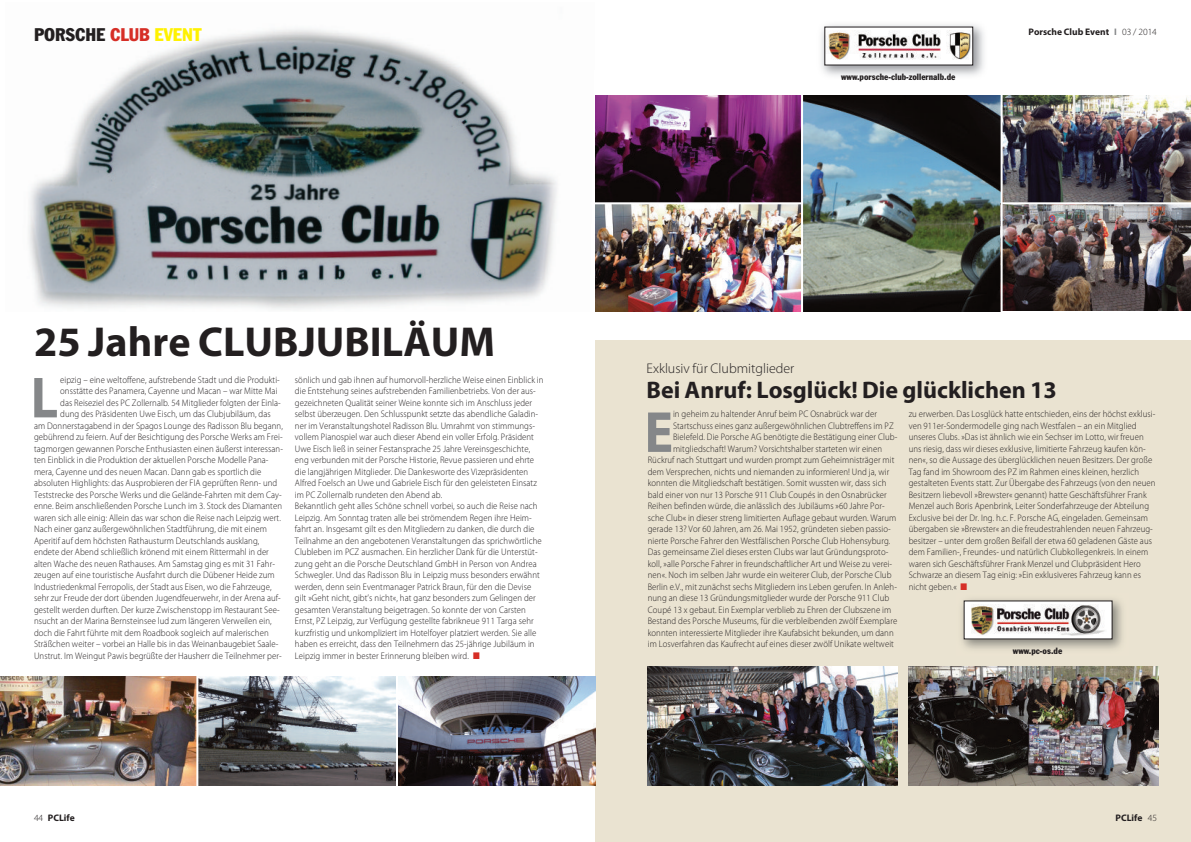
<style>
.page{position:relative;width:1191px;height:842px;background:#fff}
.page>*{position:absolute;margin:0;border:0;box-sizing:border-box;transform-origin:0 0}
.t1{font:700 58.4px "Myriad Pro";color:#858789;scale:.92 1}
.t2{font:700 42px "Myriad Pro";color:#231f20}
.t3{font:700 24px "Myriad Pro";color:#231f20}
.t4{font:condensed 18px "Franklin Gothic BT";color:#231f20}
.t5{font:300 14px "Myriad Pro";color:#231f20}
.t6{font:300 9.5px/11.5px "Myriad Pro";letter-spacing:.01em;color:#231f20;scale:.92 1}
.t7{font:700 9.5px "Myriad Pro";color:#231f20}
.t8{font:condensed 9px "Franklin Gothic BT";color:#231f20}
.s1{color:#d62e26}
.s2{color:#fff101}
.s3{color:#858789}
.s4{font-weight:300}
</style>
<div class="page">
<div style="left:595px;top:340px;width:595px;height:502px;background:#eae3d1"></div>
<img style="left:28px;top:29px;width:529px;height:281px">
<img style="left:648px;top:666px;width:249px;height:119px">
<img style="left:908px;top:666px;width:250px;height:119px">
<img style="left:821px;top:24px;width:163px;height:52px">
<div style="left:825px;top:27px;width:147px;height:38px;background:#fff"></div>
<img style="left:826px;top:31px;width:145px;height:29px">
<img style="left:962px;top:599px;width:160px;height:50px">
<div style="left:964px;top:601px;width:148px;height:38px;background:#fff"></div>
<img style="left:972px;top:605px;width:133px;height:30px">
<img style="left:0;top:677px;width:595px;height:108px">
<img style="left:595px;top:95px;width:595px;height:217px">
<hr style="left:1002px;top:202px;width:188px;height:2px;background:#fff">
<hr style="left:591px;top:202px;width:211px;height:2px;background:#fff">
<hr style="left:801px;top:89px;width:2px;height:226px;background:#fff">
<hr style="left:1000px;top:88px;width:2px;height:226px;background:#fff">
<hr style="left:196px;top:668px;width:2px;height:164px;background:#fff">
<hr style="left:396px;top:670px;width:2px;height:156px;background:#fff">
<h3 class="t4" style="left:34px;top:23px;width:169px">PORSCHE <span class="s1">CLUB</span> <span class="s2">EVENT</span></h3>
<p class="t7" style="left:1028px;top:27px;width:130px">Porsche Club Event <span class="s3">I</span> <span class="s4">03 / 2014</span></p>
<h2 class="t2" style="left:34px;top:318px;width:462px">25 Jahre CLUBJUBILÄUM</h2>
<h1 class="t1" style="left:31px;top:365px;width:31px">L</h1>
<p class="t6" style="left:60px;top:374px;width:240px">eipzig – eine weltoffene, aufstrebende Stadt und die Produkti-</p>
<p class="t6" style="left:60px;top:386px;width:238px">onsstätte des Panamera, Cayenne und Macan – war Mitte Mai</p>
<p class="t6" style="left:60px;top:397px;width:241px">das Reiseziel des PC Zollernalb. 54 Mitglieder folgten der Einla-</p>
<p class="t6" style="left:60px;top:409px;width:230px">dung des Präsidenten Uwe Eisch, um das Clubjubiläum, das</p>
<p class="t6" style="left:34px;top:420px;width:272px">am Donnerstagabend in der Spagos Lounge des Radisson Blu begann,</p>
<p class="t6" style="left:34px;top:432px;width:272px">gebührend zu feiern. Auf der Besichtigung des Porsche Werks am Frei-</p>
<p class="t6" style="left:34px;top:443px;width:272px">tagmorgen gewannen Porsche Enthusiasten einen äußerst interessan-</p>
<p class="t6" style="left:34px;top:455px;width:256px">ten Einblick in die Produktion der aktuellen Porsche Modelle Pana-</p>
<p class="t6" style="left:34px;top:466px;width:248px">mera, Cayenne und des neuen Macan. Dann gab es sportlich die</p>
<p class="t6" style="left:34px;top:478px;width:266px">absoluten Highlights: das Ausprobieren der FIA geprüften Renn- und</p>
<p class="t6" style="left:34px;top:489px;width:271px">Teststrecke des Porsche Werks und die Gelände-Fahrten mit dem Cay-</p>
<p class="t6" style="left:34px;top:501px;width:271px">enne. Beim anschließenden Porsche Lunch im 3. Stock des Diamanten</p>
<p class="t6" style="left:34px;top:512px;width:270px">waren sich alle einig: Allein das war schon die Reise nach Leipzig wert.</p>
<p class="t6" style="left:34px;top:524px;width:255px">Nach einer ganz außergewöhnlichen Stadtführung, die mit einem</p>
<p class="t6" style="left:34px;top:535px;width:246px">Aperitif auf dem höchsten Rathausturm Deutschlands ausklang,</p>
<p class="t6" style="left:34px;top:547px;width:257px">endete der Abend schließlich krönend mit einem Rittermahl in der</p>
<p class="t6" style="left:34px;top:558px;width:263px">alten Wache des neuen Rathauses. Am Samstag ging es mit 31 Fahr-</p>
<p class="t6" style="left:34px;top:570px;width:263px">zeugen auf eine touristische Ausfahrt durch die Dübener Heide zum</p>
<p class="t6" style="left:34px;top:581px;width:260px">Industriedenkmal Ferropolis, der Stadt aus Eisen, wo die Fahrzeuge,</p>
<p class="t6" style="left:34px;top:593px;width:270px">sehr zur Freude der dort übenden Jugendfeuerwehr, in der Arena auf-</p>
<p class="t6" style="left:34px;top:604px;width:268px">gestellt werden durften. Der kurze Zwischenstopp im Restaurant See-</p>
<p class="t6" style="left:34px;top:616px;width:260px">nsucht an der Marina Bernsteinsee lud zum längeren Verweilen ein,</p>
<p class="t6" style="left:34px;top:627px;width:256px">doch die Fahrt führte mit dem Roadbook sogleich auf malerischen</p>
<p class="t6" style="left:34px;top:639px;width:267px">Sträßchen weiter – vorbei an Halle bis in das Weinanbaugebiet Saale-</p>
<p class="t6" style="left:34px;top:650px;width:271px">Unstrut. Im Weingut Pawis begrüßte der Hausherr die Teilnehmer per-</p>
<p class="t6" style="left:295px;top:374px;width:272px">sönlich und gab ihnen auf humorvoll-herzliche Weise einen Einblick in die Entstehung seines aufstrebenden Familienbetriebs. Von der aus&shy;gezeichneten Qualität seiner Weine konnte sich im Anschluss jeder selbst überzeugen. Den Schlusspunkt setzte das abendliche Galadin&shy;ner im Veranstaltungshotel Radisson Blu. Umrahmt von stimmungs&shy;vollem Pianospiel war auch dieser Abend ein voller Erfolg. Präsident Uwe Eisch ließ in seiner Festansprache 25 Jahre Vereinsgeschichte, eng verbunden mit der Porsche Historie, Revue passieren und ehrte die langjährigen Mitglieder. Die Dankesworte des Vizepräsidenten Alfred Foelsch an Uwe und Gabriele Eisch für den geleisteten Einsatz im PC Zollernalb rundeten den Abend ab.<br>Bekanntlich geht alles Schöne schnell vorbei, so auch die Reise nach Leipzig. Am Sonntag traten alle bei strömendem Regen ihre Heim&shy;fahrt an. Insgesamt gilt es den Mitgliedern zu danken, die durch die Teilnahme an den angebotenen Veranstaltungen das sprichwörtliche Clubleben im PCZ ausmachen. Ein herzlicher Dank für die Unterstüt&shy;zung geht an die Porsche Deutschland GmbH in Person von Andrea Schwegler. Und das Radisson Blu in Leipzig muss besonders erwähnt werden, denn sein Eventmanager Patrick Braun, für den die Devise gilt »Geht nicht, gibt’s nicht«, hat ganz besonders zum Gelingen der gesamten Veranstaltung beigetragen. So konnte der von Carsten Ernst, PZ Leipzig, zur Verfügung gestellte fabrikneue 911 Targa sehr kurzfristig und unkompliziert im Hotelfoyer platziert werden. Sie alle haben es erreicht, dass den Teilnehmern das 25-jährige Jubiläum in Leipzig immer in bester Erinnerung bleiben wird. <span class="s1">■</span></p>
<p class="t8" style="left:841px;top:71px;width:116px">www.porsche-club-zollernalb.de</p>
<h3 class="t5" style="left:646px;top:361px;width:149px">Exklusiv für Clubmitglieder</h3>
<h3 class="t3" style="left:646px;top:376px;width:412px">Bei Anruf: Losglück! Die glücklichen 13</h3>
<h1 class="t1" style="left:644px;top:399px;width:33px">E</h1>
<p class="t6" style="left:673px;top:409px;width:223px">in geheim zu haltender Anruf beim PC Osnabrück war der</p>
<p class="t6" style="left:673px;top:420px;width:241px">Startschuss eines ganz außergewöhnlichen Clubtreffens im PZ</p>
<p class="t6" style="left:673px;top:432px;width:245px">Bielefeld. Die Porsche AG benötigte die Bestätigung einer Club-</p>
<p class="t6" style="left:673px;top:443px;width:229px">mitgliedschaft! Warum? Vorsichtshalber starteten wir einen</p>
<p class="t6" style="left:648px;top:455px;width:270px">Rückruf nach Stuttgart und wurden prompt zum Geheimnisträger mit</p>
<p class="t6" style="left:648px;top:466px;width:264px">dem Versprechen, nichts und niemanden zu informieren! Und ja, wir</p>
<p class="t6" style="left:648px;top:478px;width:261px">konnten die Mitgliedschaft bestätigen. Somit wussten wir, dass sich</p>
<p class="t6" style="left:648px;top:489px;width:261px">bald einer von nur 13 Porsche 911 Club Coupés in den Osnabrücker</p>
<p class="t6" style="left:648px;top:501px;width:259px">Reihen befinden würde, die anlässlich des Jubiläums »60 Jahre Por-</p>
<p class="t6" style="left:648px;top:512px;width:272px">sche Club« in dieser streng limitierten Auflage gebaut wurden. Warum</p>
<p class="t6" style="left:648px;top:524px;width:266px">gerade 13? Vor 60 Jahren, am 26. Mai 1952, gründeten sieben passio-</p>
<p class="t6" style="left:648px;top:535px;width:265px">nierte Porsche Fahrer den Westfälischen Porsche Club Hohensyburg.</p>
<p class="t6" style="left:648px;top:547px;width:263px">Das gemeinsame Ziel dieses ersten Clubs war laut Gründungsproto-</p>
<p class="t6" style="left:648px;top:558px;width:267px">koll, »alle Porsche Fahrer in freundschaftlicher Art und Weise zu verei-</p>
<p class="t6" style="left:648px;top:570px;width:266px">nen«. Noch im selben Jahr wurde ein weiterer Club, der Porsche Club</p>
<p class="t6" style="left:648px;top:581px;width:272px">Berlin e.V., mit zunächst sechs Mitgliedern ins Leben gerufen. In Anleh-</p>
<p class="t6" style="left:648px;top:593px;width:264px">nung an diese 13 Gründungsmitglieder wurde der Porsche 911 Club</p>
<p class="t6" style="left:648px;top:604px;width:266px">Coupé 13 x gebaut. Ein Exemplar verblieb zu Ehren der Clubszene im</p>
<p class="t6" style="left:648px;top:616px;width:273px">Bestand des Porsche Museums, für die verbleibenden zwölf Exemplare</p>
<p class="t6" style="left:648px;top:627px;width:269px">konnten interessierte Mitglieder ihre Kaufabsicht bekunden, um dann</p>
<p class="t6" style="left:648px;top:639px;width:269px">im Losverfahren das Kaufrecht auf eines dieser zwölf Unikate weltweit</p>
<p class="t6" style="left:908px;top:409px;width:270px">zu erwerben. Das Losglück hatte entschieden, eins der höchst exklusi&shy;ven 911er-Sondermodelle ging nach Westfalen – an ein Mitglied unseres Clubs. »Das ist ähnlich wie ein Sechser im Lotto, wir freuen uns riesig, dass wir dieses exklusive, limitierte Fahrzeug kaufen kön&shy;nen«, so die Aussage des überglücklichen neuen Besitzers. Der große Tag fand im Showroom des PZ im Rahmen eines kleinen, herzlich gestalteten Events statt. Zur Übergabe des Fahrzeugs (von den neuen Besitzern liebevoll »Brewster« genannt) hatte Geschäftsführer Frank Menzel auch Boris Apenbrink, Leiter Sonderfahrzeuge der Abteilung Exclusive bei der Dr. Ing. h.c. F. Porsche AG, eingeladen. Gemeinsam übergaben sie »Brewster« an die freudestrahlenden neuen Fahrzeug&shy;besitzer – unter dem großen Beifall der etwa 60 geladenen Gäste aus dem Familien-, Freundes- und natürlich Clubkollegenkreis. In einem waren sich Geschäftsführer Frank Menzel und Clubpräsident Hero Schwarze an diesem Tag einig: »Ein exklusiveres Fahrzeug kann es nicht geben.« <span class="s1">■</span></p>
<p class="t8" style="left:1013px;top:645px;width:51px">www.pc-os.de</p>
<p class="t7" style="left:34px;top:812px;width:42px"><span class="s4">44</span> PCLife</p>
<p class="t7" style="left:1115px;top:812px;width:43px">PCLife <span class="s4">45</span></p>
</div>
